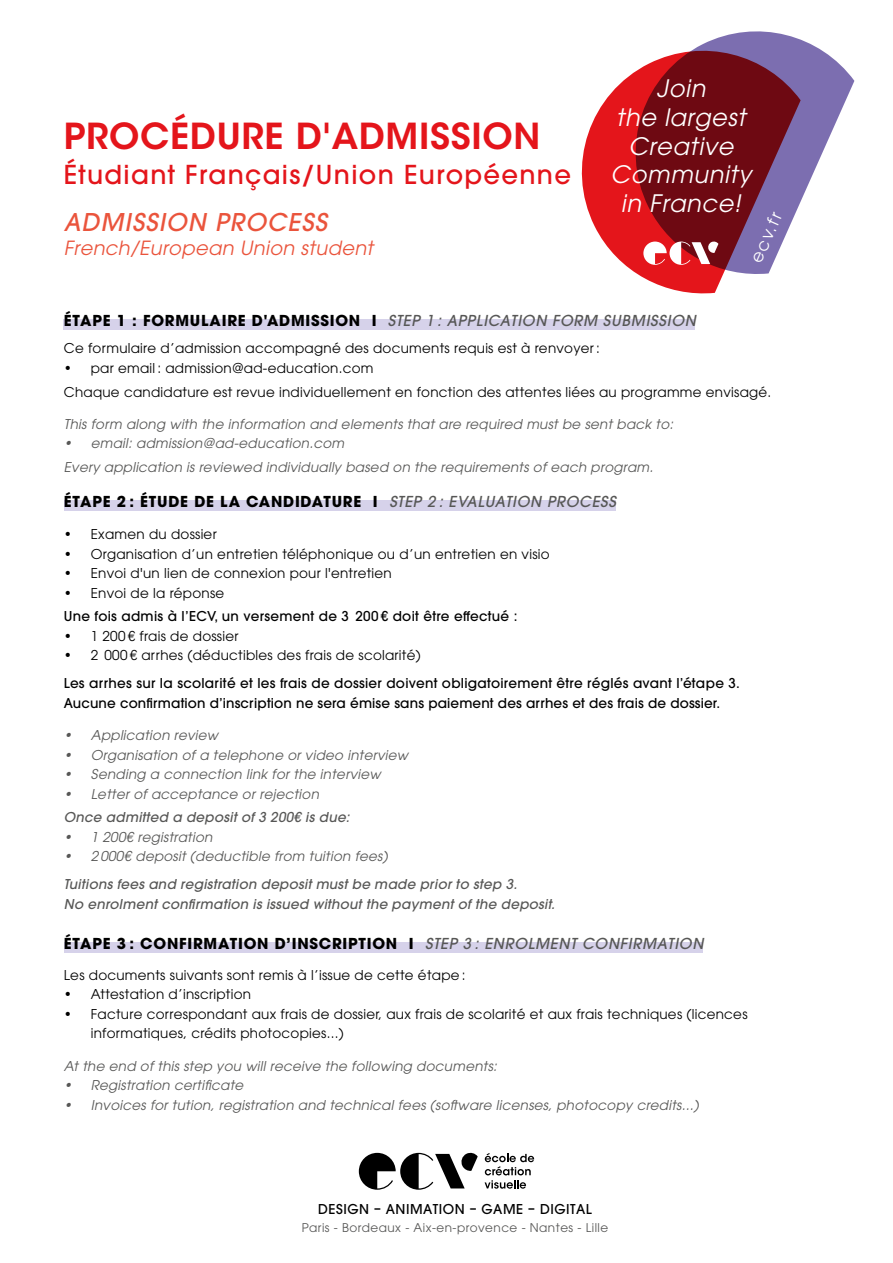
<style>
.page{position:relative;width:893px;height:1263px;background:#fff}
.page>*{position:absolute;margin:0;border:0;box-sizing:border-box;transform-origin:0 0}
.t1{font:600 35.7px "ITC Avant Garde Std";letter-spacing:.02em;color:#e4151b}
.t2{font:500 25.95px "ITC Avant Garde Std";letter-spacing:.05em;color:#e4151b}
.t3{font:italic 500 24.3px "ITC Avant Garde Std";letter-spacing:.05em;color:#ea543c}
.t4{font:italic 24px/28.8px "ITC Avant Garde Std";letter-spacing:.03em;color:#fff;text-align:center}
.t5{font:italic 19.5px "ITC Avant Garde Std";letter-spacing:.02em;color:#ea543c}
.t6{font:17.1px "ITC Avant Garde Std";color:#fff}
.t7{font:700 15px "ITC Avant Garde Std";letter-spacing:.05em;color:#000}
.t8{font:italic 500 15px "ITC Avant Garde Std";letter-spacing:.05em;color:#575756}
.t9{font:13.5px/23.7px "ITC Avant Garde Std";letter-spacing:.02em;color:#000}
.t10{font:italic 13.5px/23.7px "ITC Avant Garde Std";letter-spacing:.02em;color:#575756}
.t11{font:500 13.5px/19.5px "ITC Avant Garde Std";letter-spacing:.02em;color:#000}
.t12{font:italic 500 13.5px/19.5px "ITC Avant Garde Std";letter-spacing:.02em;color:#575756}
.t13{font:500 13.5px "ITC Avant Garde Std";letter-spacing:.04em;color:#000}
.t14{font:12px "ITC Avant Garde Std";letter-spacing:.04em;color:#575756}
.s1{font-weight:700;font-style:normal;color:#000}
.s2{font-weight:500;font-style:italic;color:#575756}
</style>
<div class="page">
<svg style="left:581px;top:82px;width:142px;height:212px;fill:#e4151b"></svg>
<svg style="left:622px;top:31px;width:232px;height:244px"></svg>
<svg style="left:643px;top:241px;width:75px;height:24px"></svg>
<svg style="left:359px;top:1153px;width:119px;height:37px"></svg>
<svg style="left:485px;top:1153px;width:49px;height:36px"></svg>
<div style="left:64px;top:319px;width:631px;height:11px;background:#d6d2ea"></div>
<div style="left:64px;top:500px;width:551px;height:10px;background:#d6d2ea"></div>
<div style="left:64px;top:942px;width:639px;height:11px;background:#d6d2ea"></div>
<h1 class="t1" style="left:64px;top:113px;width:478px">PROCÉDURE D'ADMISSION</h1>
<h2 class="t2" style="left:64px;top:158px;width:509px">Étudiant Français/Union Européenne</h2>
<h3 class="t3" style="left:64px;top:207px;width:265px">ADMISSION PROCESS</h3>
<h3 class="t5" style="left:64px;top:235px;width:311px">French/European Union student</h3>
<h3 class="t4" style="left:611px;top:74px;width:142px">Join<br>the largest<br>Creative<br>Community in France!</h3>
<p class="t6" style="left:745px;top:257px;width:55px;rotate:-66deg">ecv.fr</p>
<p class="t8" style="left:64px;top:311px;width:634px"><span class="s1">ÉTAPE 1 : FORMULAIRE D'ADMISSION I</span> STEP 1 : APPLICATION FORM SUBMISSION</p>
<p class="t9" style="left:64px;top:336px;width:538px">Ce formulaire d’admission accompagné des documents requis est à renvoyer :</p>
<p class="t9" style="left:64px;top:356px;width:709px">• par email : admission@ad-education.com<br>Chaque candidature est revue individuellement en fonction des attentes liées au programme envisagé.</p>
<p class="t10" style="left:64px;top:412px;width:611px">This form along with the information and elements that are required must be sent back to:</p>
<p class="t10" style="left:64px;top:431px;width:591px">• email: admission@ad-education.com<br>Every application is reviewed individually based on the requirements of each program.</p>
<p class="t7" style="left:64px;top:491px;width:554px">ÉTAPE 2 : ÉTUDE DE LA CANDIDATURE I <span class="s2">STEP 2 : EVALUATION PROCESS</span></p>
<p class="t9" style="left:64px;top:522px;width:154px">• Examen du dossier</p>
<p class="t9" style="left:64px;top:542px;width:487px">• Organisation d’un entretien téléphonique ou d’un entretien en visio</p>
<p class="t9" style="left:64px;top:561px;width:329px">• Envoi d'un lien de connexion pour l'entretien</p>
<p class="t9" style="left:64px;top:581px;width:162px">• Envoi de la réponse</p>
<p class="t11" style="left:64px;top:606px;width:455px">Une fois admis à l’ECV, un versement de 3 200 € doit être effectué :</p>
<p class="t9" style="left:64px;top:624px;width:176px">• 1 200 € frais de dossier</p>
<p class="t9" style="left:64px;top:643px;width:358px">• 2 000 € arrhes (déductibles des frais de scolarité)</p>
<p class="t11" style="left:64px;top:673px;width:678px">Les arrhes sur la scolarité et les frais de dossier doivent obligatoirement être réglés avant l’étape 3.<br>Aucune confirmation d’inscription ne sera émise sans paiement des arrhes et des frais de dossier.</p>
<p class="t10" style="left:64px;top:723px;width:156px">• Application review</p>
<p class="t10" style="left:64px;top:743px;width:346px">• Organisation of a telephone or video interview</p>
<p class="t10" style="left:64px;top:762px;width:318px">• Sending a connection link for the interview</p>
<p class="t10" style="left:64px;top:782px;width:257px">• Letter of acceptance or rejection</p>
<p class="t12" style="left:64px;top:807px;width:287px">Once admitted a deposit of 3 200€ is due:</p>
<p class="t10" style="left:64px;top:825px;width:150px">• 1 200€ registration</p>
<p class="t10" style="left:64px;top:844px;width:325px">• 2 000€ deposit (deductible from tuition fees)</p>
<p class="t12" style="left:64px;top:874px;width:492px">Tuitions fees and registration deposit must be made prior to step 3.<br>No enrolment confirmation is issued without the payment of the deposit.</p>
<p class="t7" style="left:64px;top:934px;width:641px">ÉTAPE 3 : CONFIRMATION D’INSCRIPTION I <span class="s2">STEP 3 : ENROLMENT CONFIRMATION</span></p>
<p class="t9" style="left:64px;top:963px;width:403px">Les documents suivants sont remis à l’issue de cette étape :</p>
<p class="t9" style="left:64px;top:982px;width:189px">• Attestation d’inscription</p>
<p class="t9" style="left:91px;top:1004px;width:658px;line-height:19.5px;text-indent:-27px">• Facture correspondant aux frais de dossier, aux frais de scolarité et aux frais techniques (licences informatiques, crédits photocopies...)</p>
<p class="t10" style="left:64px;top:1053px;width:435px">At the end of this step you will receive the following documents:</p>
<p class="t10" style="left:64px;top:1073px;width:181px">• Registration certificate</p>
<p class="t10" style="left:64px;top:1092px;width:636px">• Invoices for tution, registration and technical fees (software licenses, photocopy credits...)</p>
<p class="t13" style="left:318px;top:1201px;width:275px">DESIGN – ANIMATION – GAME – DIGITAL</p>
<p class="t14" style="left:302px;top:1220px;width:308px">Paris - Bordeaux - Aix-en-provence - Nantes - Lille</p>
</div>
